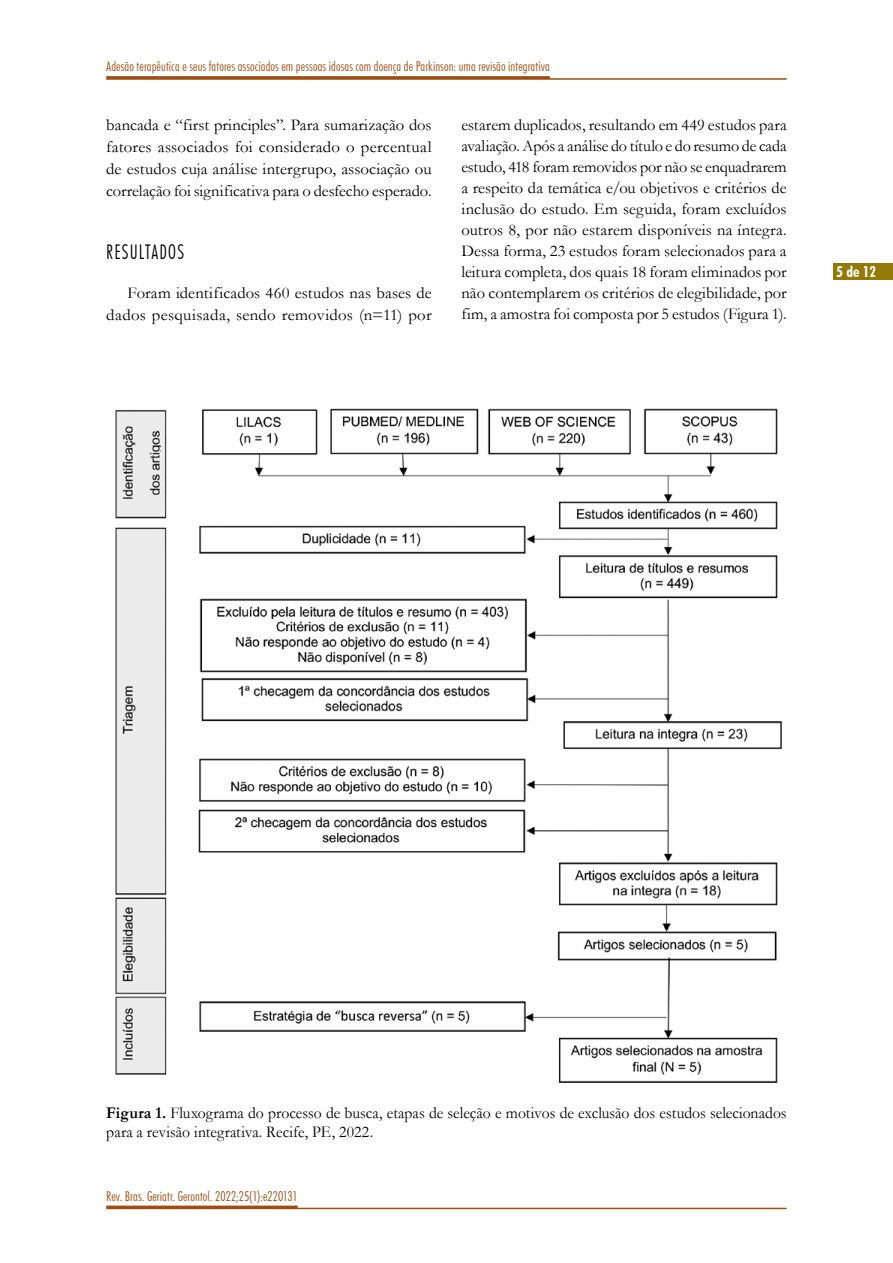
<style>
.page{position:relative;width:893px;height:1263px;background:#fff}
.page>*{position:absolute;margin:0;border:0;box-sizing:border-box;transform-origin:0 0}
.t1{font:300 condensed 20.25px "Futura BT";letter-spacing:.065em;color:#000;scale:.9 1}
.t2{font:16.5px/21px "Garamond";color:#000;text-align:justify}
.t3{font:16.5px/19.5px "Garamond";color:#000;scale:.95 1}
.t4{font:700 condensed 15px "Futura BT";color:#fff}
.t5{font:300 condensed 13.5px "Futura BT";letter-spacing:.01em;color:#9e4e11}
.s1{font-weight:700}
</style>
<div class="page">
<div style="left:833px;top:263px;width:60px;height:17px;background:#957908"></div>
<hr style="left:106px;top:78px;width:681px;height:2px;background:#9e4e11">
<hr style="left:106px;top:76px;width:444px;height:3px;background:#9e4e11">
<hr style="left:106px;top:1208px;width:681px;height:1px;background:#9e4e11">
<hr style="left:106px;top:1205px;width:192px;height:3px;background:#9e4e11">
<img style="left:115px;top:408px;width:667px;height:675px">
<p class="t5" style="left:106px;top:58px;width:445px">Adesão terapêutica e seus fatores associados em pessoas idosas com doença de Parkinson: uma revisão integrativa</p>
<p class="t2" style="left:106px;top:113px;width:327px;line-height:22px">bancada e “first principles”. Para sumarização dos fatores associados foi considerado o percentual de estudos cuja análise intergrupo, associação ou correlação foi significativa para o desfecho esperado.</p>
<p class="t1" style="left:106px;top:239px;width:88px">RESULTADOS</p>
<p class="t2" style="left:106px;top:281px;width:327px;line-height:22px;text-align:right">Foram identificados 460 estudos nas bases de dados pesquisada, sendo removidos (n=11) por</p>
<p class="t2" style="left:461px;top:114px;width:327px">estarem duplicados, resultando em 449 estudos para avaliação. Após a análise do título e do resumo de cada estudo, 418 foram removidos por não se enquadrarem a respeito da temática e/ou objetivos e critérios de inclusão do estudo. Em seguida, foram excluídos outros 8, por não estarem disponíveis na íntegra.<br>Dessa forma, 23 estudos foram selecionados para a leitura completa, dos quais 18 foram eliminados por não contemplarem os critérios de elegibilidade, por fim, a amostra foi composta por 5 estudos (Figura 1).</p>
<p class="t4" style="left:836px;top:262px;width:41px">5 de 12</p>
<p class="t3" style="left:106px;top:1102px;width:718px"><span class="s1">Figura 1.</span> Fluxograma do processo de busca, etapas de seleção e motivos de exclusão dos estudos selecionados para a revisão integrativa. Recife, PE, 2022.</p>
<p class="t5" style="left:106px;top:1188px;width:193px">Rev. Bras. Geriatr. Gerontol. 2022;25(1):e220131</p>
</div>
